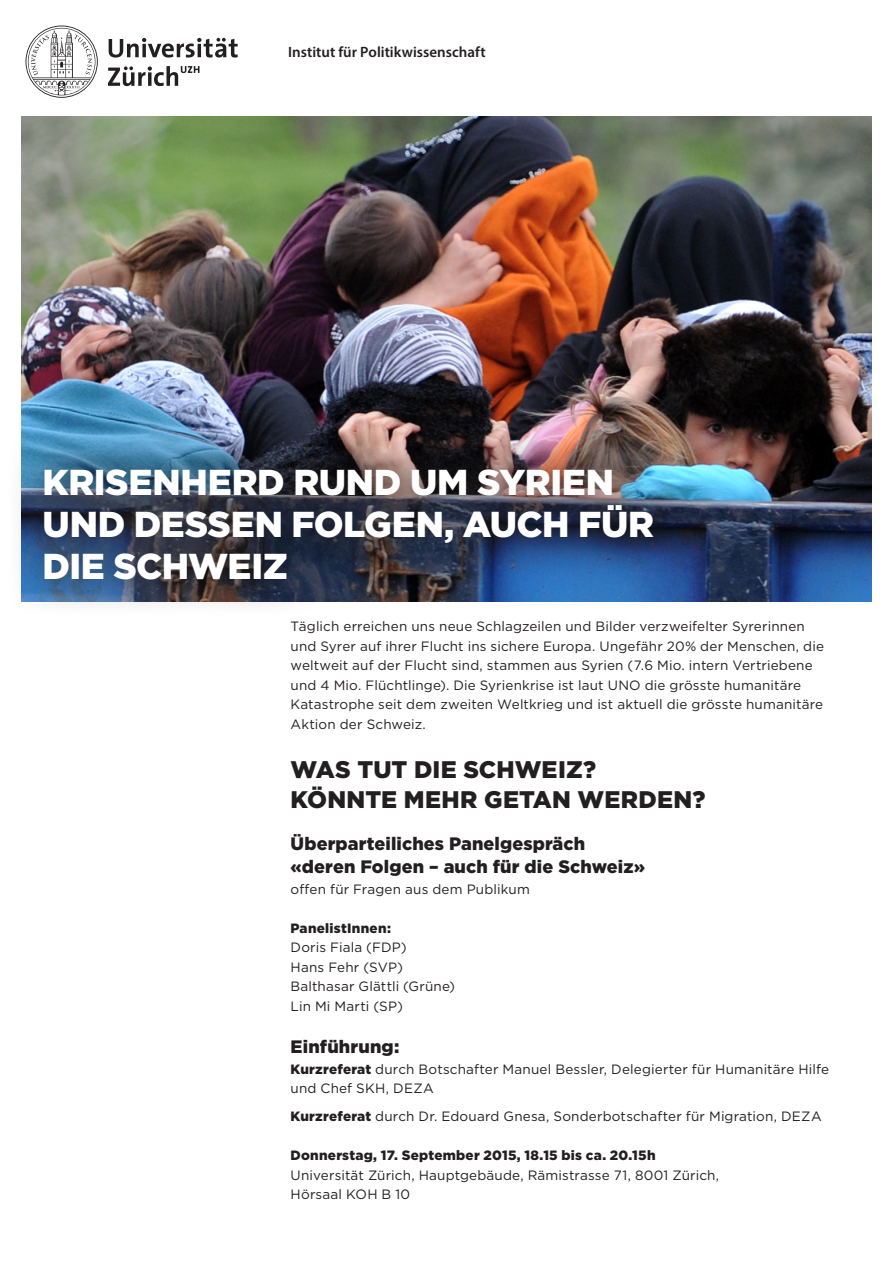
<style>
.page{position:relative;width:893px;height:1263px;background:#fff}
.page>*{position:absolute;margin:0;border:0;box-sizing:border-box;transform-origin:0 0}
.Titel{font:900 36px/42px "Gotham";letter-spacing:-.01em;color:#fff}
.t1{font:900 24px/30px "Gotham";letter-spacing:.005em;color:#231f20}
.t2{font:900 18px/22.5px "Gotham";letter-spacing:.005em;color:#231f20}
.t3{font:600 15px "Myriad Pro";color:#231f20}
.t4{font:13.5px/19.5px "Gotham";letter-spacing:.01em;color:#231f20}
.t5{font:900 13.5px "Gotham";letter-spacing:.02em;color:#231f20}
.s1{font-weight:900}
</style>
<div class="page">
<img style="left:21px;top:116px;width:851px;height:485px">
<img style="left:21px;top:431px;width:668px;height:173px">
<svg style="left:26px;top:26px;width:212px;height:72px"></svg>
<p class="t3" style="left:288px;top:43px;width:199px">Institut für Politikwissenschaft</p>
<p class="Titel" style="left:43px;top:461px;width:613px">KRISENHERD RUND UM SYRIEN<br>UND DESSEN FOLGEN, AUCH FÜR<br>DIE SCHWEIZ</p>
<p class="t4" style="left:291px;top:616px;width:535px">Täglich erreichen uns neue Schlagzeilen und Bilder verzweifelter Syrerinnen und Syrer auf ihrer Flucht ins sichere Europa. Ungefähr 20% der Menschen, die weltweit auf der Flucht sind, stammen aus Syrien (7.6 Mio. intern Vertriebene und 4 Mio. Flüchtlinge). Die Syrienkrise ist laut UNO die grösste humanitäre Katastrophe seit dem zweiten Weltkrieg und ist aktuell die grösste humanitäre Aktion der Schweiz.</p>
<p class="t1" style="left:291px;top:754px;width:416px">WAS TUT DIE SCHWEIZ?<br>KÖNNTE MEHR GETAN WERDEN?</p>
<p class="t2" style="left:291px;top:832px;width:356px">Überparteiliches Panelgespräch «deren Folgen – auch für die Schweiz»</p>
<p class="t4" style="left:291px;top:879px;width:241px">offen für Fragen aus dem Publikum</p>
<p class="t5" style="left:291px;top:918px;width:102px">PanelistInnen:</p>
<p class="t4" style="left:291px;top:937px;width:118px">Doris Fiala (FDP)</p>
<p class="t4" style="left:291px;top:957px;width:114px">Hans Fehr (SVP)</p>
<p class="t4" style="left:291px;top:976px;width:166px">Balthasar Glättli (Grüne)</p>
<p class="t4" style="left:291px;top:996px;width:114px">Lin Mi Marti (SP)</p>
<p class="t2" style="left:291px;top:1035px;width:110px">Einführung:</p>
<p class="t4" style="left:291px;top:1059px;width:540px"><span class="s1">Kurzreferat</span> durch Botschafter Manuel Bessler, Delegierter für Humanitäre Hilfe und Chef SKH, DEZA</p>
<p class="t4" style="left:291px;top:1106px;width:533px"><span class="s1">Kurzreferat</span> durch Dr. Edouard Gnesa, Sonderbotschafter für Migration, DEZA</p>
<p class="t5" style="left:291px;top:1146px;width:366px">Donnerstag, 17. September 2015, 18.15 bis ca. 20.15h</p>
<p class="t4" style="left:291px;top:1165px;width:430px">Universität Zürich, Hauptgebäude, Rämistrasse 71, 8001 Zürich,<br>Hörsaal KOH B 10</p>
</div>
